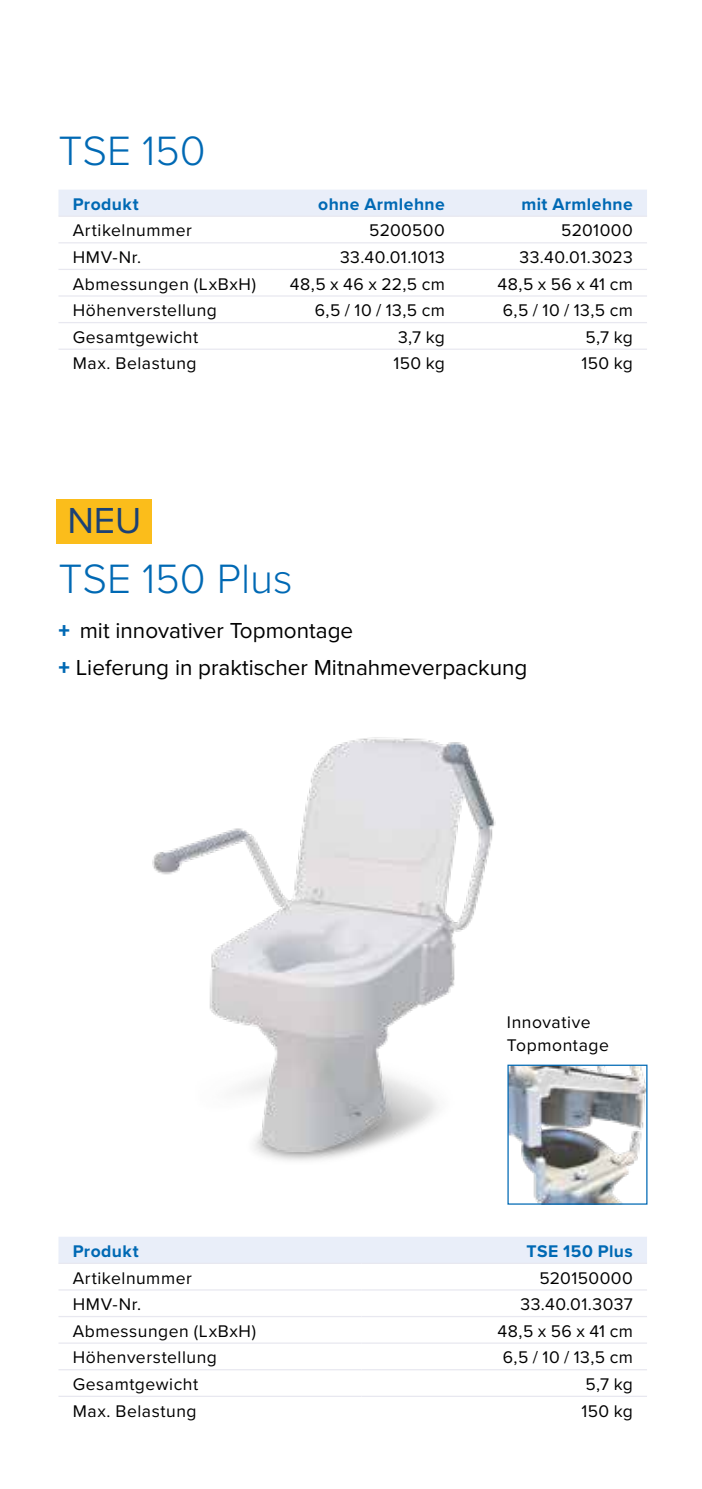
<style>
.page{position:relative;width:702px;height:1489px;background:#fff}
.page>*{position:absolute;margin:0;border:0;box-sizing:border-box;transform-origin:0 0}
.t1{font:300 42.5px "Proxima Nova";color:#0069b4}
.t2{font:37.5px "Proxima Nova";color:#1b4175}
.t3{font:22.5px/37.5px "Proxima Nova";color:#000}
.t4{font:17.5px/22.5px "Proxima Nova";letter-spacing:.03em;color:#000}
.t5{font:700 17.5px "Proxima Nova";letter-spacing:.025em;color:#0069b4}
.s1{font-weight:900;color:#0069b4}
</style>
<div class="page">
<img style="left:509px;top:1066px;width:136px;height:136px">
<div style="left:507px;top:1064px;width:140px;height:140px;border:1px solid #0069b4"></div>
<img style="left:152px;top:737px;width:356px;height:427px">
<div style="left:58px;top:190px;width:589px;height:25px;background:#e9eef9"></div>
<hr style="left:58px;top:215px;width:213px;height:2px;background:#e8e8f0">
<hr style="left:271px;top:215px;width:188px;height:2px;background:#e8e8f0">
<hr style="left:459px;top:215px;width:188px;height:2px;background:#e8e8f0">
<hr style="left:58px;top:242px;width:213px;height:1px;background:#e8e8f0">
<hr style="left:271px;top:242px;width:188px;height:1px;background:#e8e8f0">
<hr style="left:459px;top:242px;width:188px;height:1px;background:#e8e8f0">
<hr style="left:58px;top:269px;width:213px;height:1px;background:#e8e8f0">
<hr style="left:271px;top:269px;width:188px;height:1px;background:#e8e8f0">
<hr style="left:459px;top:269px;width:188px;height:1px;background:#e8e8f0">
<hr style="left:58px;top:295px;width:213px;height:1px;background:#e8e8f0">
<hr style="left:271px;top:295px;width:188px;height:1px;background:#e8e8f0">
<hr style="left:459px;top:295px;width:188px;height:1px;background:#e8e8f0">
<hr style="left:58px;top:322px;width:213px;height:1px;background:#e8e8f0">
<hr style="left:271px;top:322px;width:188px;height:1px;background:#e8e8f0">
<hr style="left:459px;top:322px;width:188px;height:1px;background:#e8e8f0">
<hr style="left:58px;top:348px;width:213px;height:2px;background:#e8e8f0">
<hr style="left:271px;top:348px;width:188px;height:2px;background:#e8e8f0">
<hr style="left:459px;top:348px;width:188px;height:2px;background:#e8e8f0">
<div style="left:58px;top:1237px;width:589px;height:25px;background:#e9eef9"></div>
<hr style="left:58px;top:1262px;width:303px;height:1px;background:#e8e8f0">
<hr style="left:361px;top:1262px;width:286px;height:1px;background:#e8e8f0">
<hr style="left:58px;top:1289px;width:303px;height:1px;background:#e8e8f0">
<hr style="left:361px;top:1289px;width:286px;height:1px;background:#e8e8f0">
<hr style="left:58px;top:1315px;width:303px;height:1px;background:#e8e8f0">
<hr style="left:361px;top:1315px;width:286px;height:1px;background:#e8e8f0">
<hr style="left:58px;top:1342px;width:303px;height:1px;background:#e8e8f0">
<hr style="left:361px;top:1342px;width:286px;height:1px;background:#e8e8f0">
<hr style="left:58px;top:1368px;width:303px;height:2px;background:#e8e8f0">
<hr style="left:361px;top:1368px;width:286px;height:2px;background:#e8e8f0">
<hr style="left:58px;top:1395px;width:303px;height:1px;background:#e8e8f0">
<hr style="left:361px;top:1395px;width:286px;height:1px;background:#e8e8f0">
<div style="left:57px;top:498px;width:95px;height:45px;background:#fbbd1b"></div>
<h1 class="t1" style="left:58px;top:119px;width:149px">TSE 150</h1>
<p class="t5" style="left:73px;top:191px;width:68px">Produkt</p>
<p class="t5" style="left:318px;top:191px;width:128px">ohne Armlehne</p>
<p class="t5" style="left:521px;top:191px;width:113px">mit Armlehne</p>
<p class="t4" style="left:73px;top:218px;width:121px">Artikelnummer</p>
<p class="t4" style="left:369px;top:218px;width:77px">5200500</p>
<p class="t4" style="left:561px;top:218px;width:73px">5201000</p>
<p class="t4" style="left:73px;top:245px;width:70px">HMV-Nr.</p>
<p class="t4" style="left:340px;top:245px;width:106px">33.40.01.1013</p>
<p class="t4" style="left:519px;top:245px;width:115px">33.40.01.3023</p>
<p class="t4" style="left:73px;top:272px;width:185px">Abmessungen (LxBxH)</p>
<p class="t4" style="left:290px;top:272px;width:156px">48,5 x 46 x 22,5 cm</p>
<p class="t4" style="left:497px;top:272px;width:137px">48,5 x 56 x 41 cm</p>
<p class="t4" style="left:73px;top:298px;width:146px">Höhenverstellung</p>
<p class="t4" style="left:315px;top:298px;width:131px">6,5 / 10 / 13,5 cm</p>
<p class="t4" style="left:503px;top:298px;width:131px">6,5 / 10 / 13,5 cm</p>
<p class="t4" style="left:73px;top:325px;width:127px">Gesamtgewicht</p>
<p class="t4" style="left:398px;top:325px;width:48px">3,7 kg</p>
<p class="t4" style="left:585px;top:325px;width:49px">5,7 kg</p>
<p class="t4" style="left:73px;top:351px;width:125px">Max. Belastung</p>
<p class="t4" style="left:393px;top:351px;width:53px">150 kg</p>
<p class="t4" style="left:581px;top:351px;width:53px">150 kg</p>
<h2 class="t2" style="left:67px;top:493px;width:76px">NEU</h2>
<h1 class="t1" style="left:58px;top:547px;width:236px">TSE 150 Plus</h1>
<p class="t3" style="left:58px;top:610px;width:470px"><span class="s1">+</span> mit innovativer Topmontage<br><span class="s1">+</span> Lieferung in praktischer Mitnahmeverpackung</p>
<p class="t4" style="left:507px;top:1010px;width:103px">Innovative<br>Topmontage</p>
<p class="t5" style="left:73px;top:1237px;width:68px">Produkt</p>
<p class="t5" style="left:526px;top:1237px;width:108px">TSE 150 Plus</p>
<p class="t4" style="left:73px;top:1265px;width:121px">Artikelnummer</p>
<p class="t4" style="left:539px;top:1265px;width:95px">520150000</p>
<p class="t4" style="left:73px;top:1292px;width:70px">HMV-Nr.</p>
<p class="t4" style="left:520px;top:1292px;width:114px">33.40.01.3037</p>
<p class="t4" style="left:73px;top:1318px;width:185px">Abmessungen (LxBxH)</p>
<p class="t4" style="left:497px;top:1318px;width:137px">48,5 x 56 x 41 cm</p>
<p class="t4" style="left:73px;top:1345px;width:146px">Höhenverstellung</p>
<p class="t4" style="left:503px;top:1345px;width:131px">6,5 / 10 / 13,5 cm</p>
<p class="t4" style="left:73px;top:1371px;width:127px">Gesamtgewicht</p>
<p class="t4" style="left:585px;top:1371px;width:49px">5,7 kg</p>
<p class="t4" style="left:73px;top:1398px;width:125px">Max. Belastung</p>
<p class="t4" style="left:581px;top:1398px;width:53px">150 kg</p>
</div>
